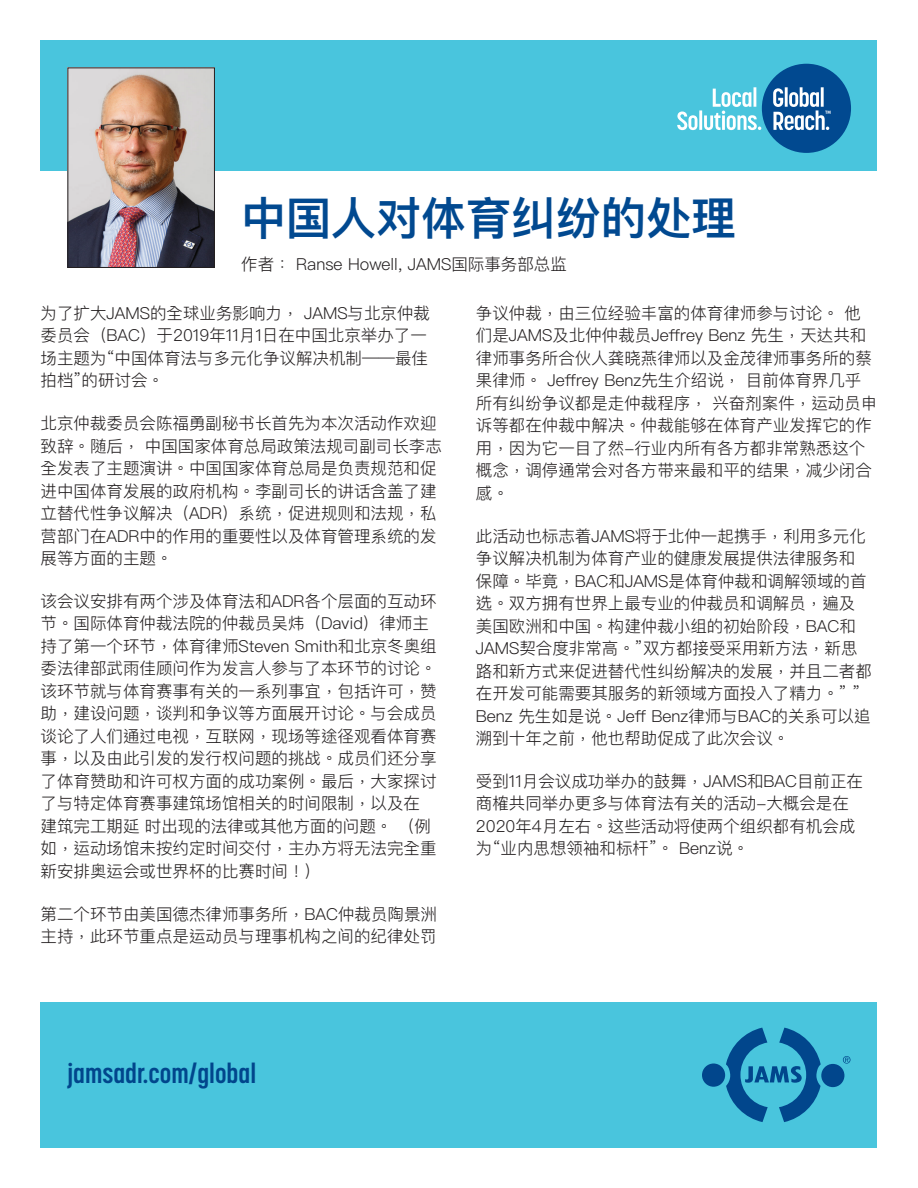
<style>
.page{position:relative;width:918px;height:1188px;background:#fff}
.page>*{position:absolute;margin:0;border:0;box-sizing:border-box;transform-origin:0 0}
.t1{font:600 45px "Ping Fang HK";color:#014990}
.t2{font:700 27px "Korolev Condensed";color:#01468c}
.t3{font:300 16.5px/22.5px "Ping Fang HK";color:#231f20}
</style>
<div class="page">
<div style="left:40px;top:40px;width:838px;height:131px;background:#49c5dd"></div>
<div style="left:762px;top:64px;width:89px;height:89px;background:#014990;border-radius:50%"></div>
<svg style="left:677px;top:87px;width:84px;height:43px"></svg>
<svg style="left:773px;top:87px;width:58px;height:43px"></svg>
<img style="left:70px;top:70px;width:143px;height:196px">
<div style="left:68px;top:68px;width:147px;height:200px;border:1px solid #231f20"></div>
<div style="left:40px;top:1002px;width:838px;height:146px;background:#49c5dd"></div>
<svg style="left:843px;top:1056px;width:8px;height:8px"></svg>
<div style="left:702px;top:1064px;width:23px;height:23px;background:#01468c;border-radius:50%"></div>
<svg style="left:726px;top:1028px;width:95px;height:94px"></svg>
<div style="left:821px;top:1064px;width:23px;height:23px;background:#01468c;border-radius:50%"></div>
<h1 class="t1" style="left:241px;top:190px;width:496px">中国人对体育纠纷的处理</h1>
<p class="t3" style="left:241px;top:252px;width:327px">作者： Ranse Howell, JAMS国际事务部总监</p>
<p class="t3" style="left:40px;top:301px;width:391px">为了扩大JAMS的全球业务影响力， JAMS与北京仲裁委员会（BAC）于2019年11月1日在中国北京举办了一场主题为“中国体育法与多元化争议解决机制——最佳拍档”的研讨会。</p>
<p class="t3" style="left:40px;top:412px;width:403px">北京仲裁委员会陈福勇副秘书长首先为本次活动作欢迎致辞。随后， 中国国家体育总局政策法规司副司长李志全发表了主题演讲。中国国家体育总局是负责规范和促进中国体育发展的政府机构。李副司长的讲话含盖了建立替代性争议解决（ADR）系统，促进规则和法规，私营部门在ADR中的作用的重要性以及体育管理系统的发展等方面的主题。</p>
<p class="t3" style="left:40px;top:589px;width:398px">该会议安排有两个涉及体育法和ADR各个层面的互动环节。国际体育仲裁法院的仲裁员吴炜（David）律师主持了第一个环节，体育律师Steven Smith和北京冬奥组委法律部武雨佳顾问作为发言人参与了本环节的讨论。该环节就与体育赛事有关的一系列事宜，包括许可，赞助，建设问题，谈判和争议等方面展开讨论。与会成员谈论了人们通过电视，互联网，现场等途径观看体育赛事，以及由此引发的发行权问题的挑战。成员们还分享了体育赞助和许可权方面的成功案例。最后，大家探讨了与特定体育赛事建筑场馆相关的时间限制，以及在建筑完工期延 时出现的法律或其他方面的问题。 （例如，运动场馆未按约定时间交付，主办方将无法完全重新安排奥运会或世界杯的比赛时间！）</p>
<p class="t3" style="left:40px;top:902px;width:398px">第二个环节由美国德杰律师事务所，BAC仲裁员陶景洲主持，此环节重点是运动员与理事机构之间的纪律处罚</p>
<p class="t3" style="left:476px;top:302px;width:403px">争议仲裁，由三位经验丰富的体育律师参与讨论。 他们是JAMS及北仲仲裁员Jeffrey Benz 先生，天达共和律师事务所合伙人龚晓燕律师以及金茂律师事务所的蔡果律师。 Jeffrey Benz先生介绍说， 目前体育界几乎所有纠纷争议都是走仲裁程序， 兴奋剂案件，运动员申诉等都在仲裁中解决。仲裁能够在体育产业发挥它的作用，因为它一目了然-行业内所有各方都非常熟悉这个概念，调停通常会对各方带来最和平的结果，减少闭合感。</p>
<p class="t3" style="left:476px;top:524px;width:397px">此活动也标志着JAMS将于北仲一起携手，利用多元化争议解决机制为体育产业的健康发展提供法律服务和保障。毕竟，BAC和JAMS是体育仲裁和调解领域的首选。双方拥有世界上最专业的仲裁员和调解员，遍及美国欧洲和中国。构建仲裁小组的初始阶段，BAC和<br>JAMS契合度非常高。”双方都接受采用新方法，新思路和新方式来促进替代性纠纷解决的发展，并且二者都在开发可能需要其服务的新领域方面投入了精力。” ”<br>Benz 先生如是说。Jeff Benz律师与BAC的关系可以追溯到十年之前，他也帮助促成了此次会议。</p>
<p class="t3" style="left:476px;top:770px;width:389px">受到11月会议成功举办的鼓舞，JAMS和BAC目前正在商榷共同举办更多与体育法有关的活动-大概会是在<br>2020年4月左右。这些活动将使两个组织都有机会成为“业内思想领袖和标杆”。 Benz说。</p>
<h2 class="t2" style="left:68px;top:1058px;width:190px">jamsadr.com/global</h2>
</div>
